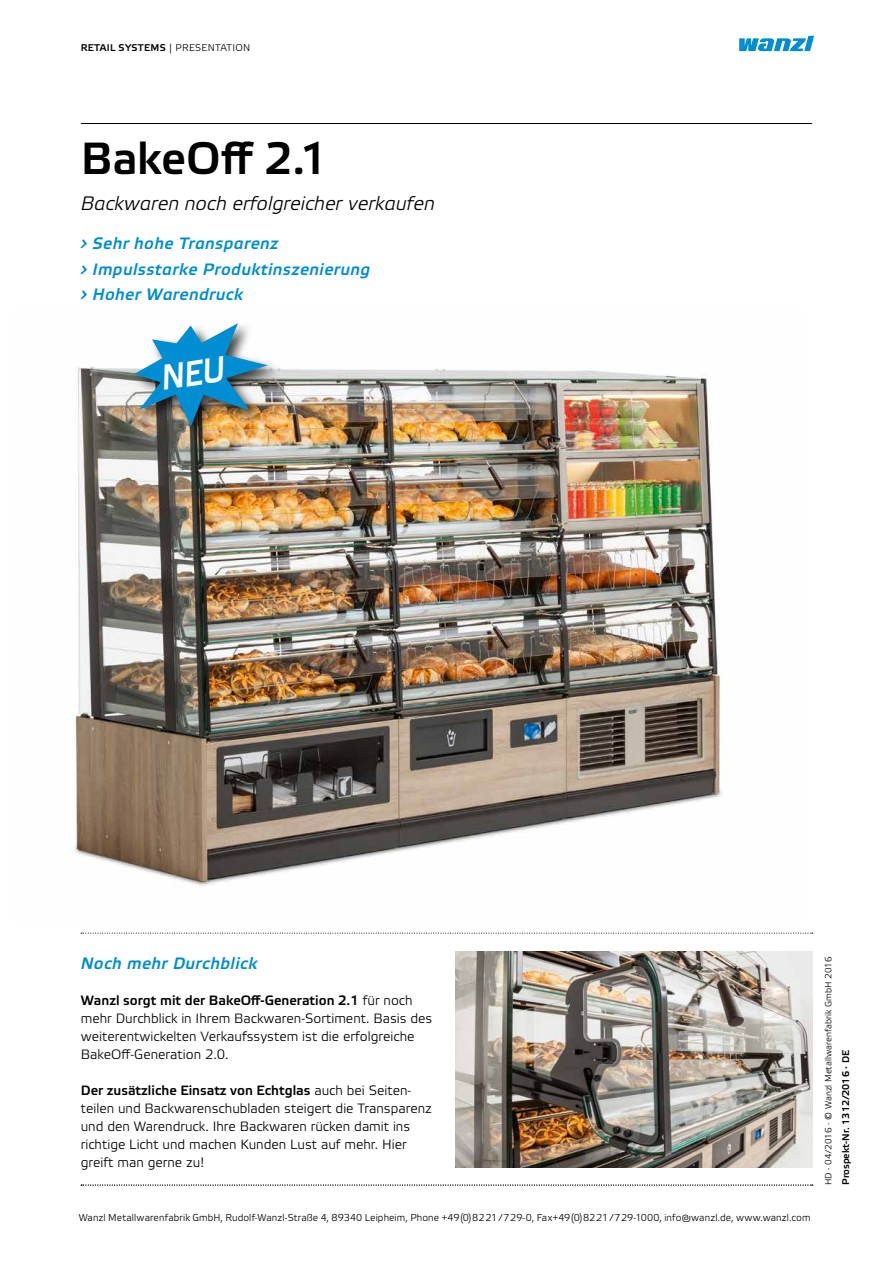
<style>
.page{position:relative;width:893px;height:1263px;background:#fff}
.page>*{position:absolute;margin:0;border:0;box-sizing:border-box;transform-origin:0 0}
.t1{font:500 45px "Wanzl Etelka";letter-spacing:-.005em;color:#000}
.t2{font:italic 300 19.5px "Wanzl Etelka";color:#000}
.t3{font:italic 500 16.5px/25.5px "Wanzl Etelka";letter-spacing:.025em;color:#008dd1}
.t4{font:300 13.5px/18px "Wanzl Etelka";color:#000}
.t5{font:300 10.05px "Wanzl Etelka";letter-spacing:.01em;color:#000}
.t6{font:500 9.75px "Wanzl Etelka";letter-spacing:.03em;color:#000}
.t7{font:500 9.75px "Wanzl Etelka";color:#000}
.t8{font:300 9px "Wanzl Etelka";color:#000}
.s1{font-weight:300}
.s2{font-weight:500}
</style>
<div class="page">
<svg style="left:739px;top:36px;width:75px;height:15px"></svg>
<img style="left:74px;top:366px;width:648px;height:520px">
<div style="left:132px;top:321px;width:150px;height:120px;background:#000;opacity:.75"></div>
<hr style="left:81px;top:123px;width:731px;height:1px;background:#000">
<img style="left:455px;top:951px;width:357px;height:216px">
<svg style="left:81px;top:1185px;width:732px;height:1px"></svg>
<svg style="left:81px;top:933px;width:732px;height:1px"></svg>
<img style="left:134px;top:323px;width:134px;height:103px">
<p class="t6" style="left:81px;top:42px;width:171px">RETAIL SYSTEMS <span class="s1">| PRESENTATION</span></p>
<h1 class="t1" style="left:81px;top:132px;width:249px">BakeOff 2.1</h1>
<h2 class="t2" style="left:81px;top:192px;width:356px">Backwaren noch erfolgreicher verkaufen</h2>
<p class="t3" style="left:81px;top:232px;width:291px">› Sehr hohe Transparenz<br>› Impulsstarke Produktinszenierung › Hoher Warendruck</p>
<p class="t3" style="left:81px;top:952px;width:178px">Noch mehr Durchblick</p>
<p class="t4" style="left:81px;top:992px;width:353px"><span class="s2">Wanzl sorgt mit der BakeOff-Generation 2.1</span> für noch mehr Durchblick in Ihrem Backwaren-Sortiment. Basis des weiterentwickelten Verkaufssystem ist die erfolgreiche BakeOff-Generation 2.0.</p>
<p class="t4" style="left:81px;top:1082px;width:353px"><span class="s2">Der zusätzliche Einsatz von Echtglas</span> auch bei Seiten&shy;teilen und Backwarenschubladen steigert die Transparenz und den Warendruck. Ihre Backwaren rücken damit ins richtige Licht und machen Kunden Lust auf mehr. Hier greift man gerne zu!</p>
<p class="t5" style="left:79px;top:1212px;width:733px">Wanzl Metallwarenfabrik GmbH, Rudolf-Wanzl-Straße 4, 89340 Leipheim, Phone +49(0)8221/729-0, Fax+49(0)8221/729-1000, info@wanzl.de, www.wanzl.com</p>
<p class="t8" style="left:823px;top:1185px;width:230px;rotate:-90deg">HD · 04/2016 · © Wanzl Metallwarenfabrik GmbH 2016</p>
<p class="t7" style="left:840px;top:1185px;width:137px;rotate:-90deg">Prospekt-Nr. 1312/2016 · DE</p>
</div>
